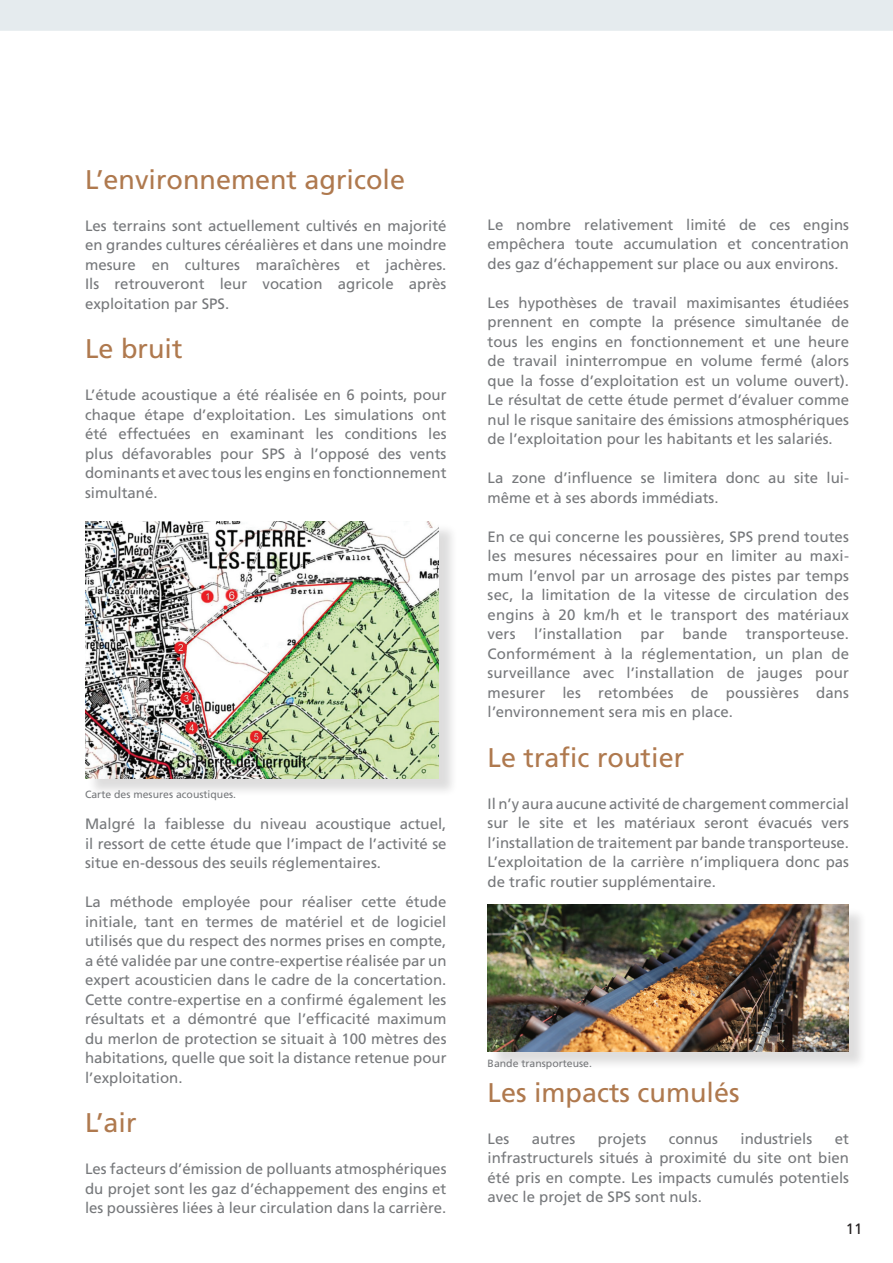
<style>
.page{position:relative;width:893px;height:1263px;background:#fff}
.page>*{position:absolute;margin:0;border:0;box-sizing:border-box;transform-origin:0 0}
.t1{font:27px "Frutiger LT Std";color:#af794e}
.t2{font:15px/19.5px "Frutiger LT Std";color:#76787b;text-align:justify}
.t3{font:15px "Frutiger LT Std";color:#231f20}
.t4{font:10.5px "Frutiger LT Std";color:#76787b}
</style>
<div class="page">
<img style="left:0;top:0;width:893px;height:1052px">
<div style="left:87px;top:523px;width:371px;height:274px;background:#231f20;opacity:.15"></div>
<img style="left:85px;top:521px;width:354px;height:257px">
<div style="left:490px;top:907px;width:377px;height:163px;background:#231f20;opacity:.15"></div>
<img style="left:488px;top:905px;width:360px;height:147px">
<p class="t1" style="left:85px;top:163px;width:322px">L’environnement agricole</p>
<p class="t2" style="left:85px;top:216px;width:363px">Les terrains sont actuellement cultivés en majorité en grandes cultures céréalières et dans une moindre mesure en cultures maraîchères et jachères.<br>Ils retrouveront leur vocation agricole après exploitation par SPS.</p>
<p class="t1" style="left:85px;top:333px;width:99px">Le bruit</p>
<p class="t2" style="left:85px;top:385px;width:363px">L’étude acoustique a été réalisée en 6 points, pour chaque étape d’exploitation. Les simulations ont été effectuées en examinant les conditions les plus défavorables pour SPS à l’opposé des vents dominants et avec tous les engins en fonctionnement simultané.</p>
<p class="t4" style="left:85px;top:788px;width:153px">Carte des mesures acoustiques.</p>
<p class="t2" style="left:85px;top:814px;width:363px">Malgré la faiblesse du niveau acoustique actuel, il ressort de cette étude que l’impact de l’activité se situe en-dessous des seuils réglementaires.</p>
<p class="t2" style="left:85px;top:892px;width:363px">La méthode employée pour réaliser cette étude initiale, tant en termes de matériel et de logiciel utilisés que du respect des normes prises en compte, a été validée par une contre-expertise réalisée par un expert acousticien dans le cadre de la concertation.<br>Cette contre-expertise en a confirmé également les résultats et a démontré que l’efficacité maximum du merlon de protection se situait à 100 mètres des habitations, quelle que soit la distance retenue pour l’exploitation.</p>
<p class="t1" style="left:85px;top:1107px;width:53px">L’air</p>
<p class="t2" style="left:85px;top:1159px;width:363px">Les facteurs d’émission de polluants atmosphériques du projet sont les gaz d’échappement des engins et les poussières liées à leur circulation dans la carrière.</p>
<p class="t2" style="left:488px;top:215px;width:363px">Le nombre relativement limité de ces engins empêchera toute accumulation et concentration des gaz d’échappement sur place ou aux environs.</p>
<p class="t2" style="left:488px;top:293px;width:363px">Les hypothèses de travail maximisantes étudiées prennent en compte la présence simultanée de tous les engins en fonctionnement et une heure de travail ininterrompue en volume fermé (alors que la fosse d’exploitation est un volume ouvert).<br>Le résultat de cette étude permet d’évaluer comme nul le risque sanitaire des émissions atmosphériques de l’exploitation pour les habitants et les salariés.</p>
<p class="t2" style="left:488px;top:468px;width:363px">La zone d’influence se limitera donc au site lui&shy;même et à ses abords immédiats.</p>
<p class="t2" style="left:488px;top:527px;width:363px">En ce qui concerne les poussières, SPS prend toutes les mesures nécessaires pour en limiter au maxi&shy;mum l’envol par un arrosage des pistes par temps sec, la limitation de la vitesse de circulation des engins à 20 km/h et le transport des matériaux vers l’installation par bande transporteuse.<br>Conformément à la réglementation, un plan de surveillance avec l’installation de jauges pour mesurer les retombées de poussières dans l’environnement sera mis en place.</p>
<p class="t1" style="left:488px;top:742px;width:198px">Le trafic routier</p>
<p class="t2" style="left:488px;top:794px;width:363px">Il n’y aura aucune activité de chargement commercial sur le site et les matériaux seront évacués vers l’installation de traitement par bande transporteuse.<br>L’exploitation de la carrière n’impliquera donc pas de trafic routier supplémentaire.</p>
<p class="t4" style="left:488px;top:1057px;width:106px">Bande transporteuse.</p>
<p class="t1" style="left:488px;top:1076px;width:254px">Les impacts cumulés</p>
<p class="t2" style="left:488px;top:1128px;width:23px">Les</p>
<p class="t2" style="left:532px;top:1128px;width:45px">autres</p>
<p class="t2" style="left:598px;top:1128px;width:50px">projets</p>
<p class="t2" style="left:669px;top:1128px;width:51px">connus</p>
<p class="t2" style="left:741px;top:1128px;width:73px">industriels</p>
<p class="t2" style="left:488px;top:1128px;width:363px;text-indent:347px">et infrastructurels situés à proximité du site ont bien été pris en compte. Les impacts cumulés potentiels avec le projet de SPS sont nuls.</p>
<p class="t3" style="left:846px;top:1220px;width:18px">11</p>
</div>
